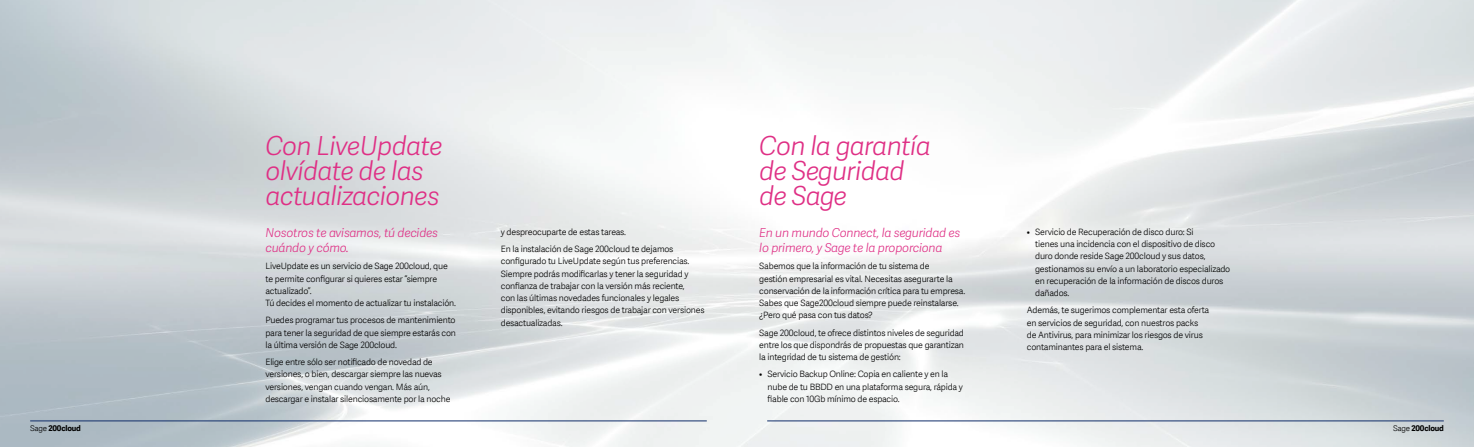
<style>
.page{position:relative;width:1474px;height:447px;background:#fff}
.page>*{position:absolute;margin:0;border:0;box-sizing:border-box;transform-origin:0 0}
.t1{font:italic 26.16px/25.1px "Adelle Sans SAGE Lt";letter-spacing:-.025em;color:#df2f85}
.t2{font:italic 12.25px/14.7px "Adelle Sans SAGE Lt";letter-spacing:-.02em;color:#df2f85}
.t3{font:8.75px/12.2px "Adelle Sans SAGE Lt";letter-spacing:-.02em;color:#000}
.t4{font:700 7.88px "Adelle Sans SAGE";letter-spacing:-.025em;color:#000}
.s1{font-family:"Adelle Sans SAGE Lt";font-weight:400}
</style>
<div class="page">
<hr style="left:767px;top:420px;width:676px;height:1px;background:#102d69">
<hr style="left:30px;top:420px;width:676px;height:1px;background:#102d69">
<h1 class="t1" style="left:265px;top:132px;width:178px">Con LiveUpdate olvídate de las actualizaciones</h1>
<h1 class="t1" style="left:759px;top:132px;width:173px">Con la garantía de Seguridad de Sage</h1>
<p class="t3" style="left:501px;top:223px;width:174px;line-height:17.2px">y despreocuparte de estas tareas.<br>En la instalación de Sage 200cloud te dejamos</p>
<p class="t3" style="left:501px;top:254px;width:205px">configurado tu LiveUpdate según tus preferencias.<br>Siempre podrás modificarlas y tener la seguridad y confianza de trabajar con la versión más reciente,<br>con las últimas novedades funcionales y legales disponibles, evitando riesgos de trabajar con versiones desactualizadas.</p>
<h2 class="t2" style="left:265px;top:225px;width:174px">Nosotros te avisamos, tú decides cuándo y cómo.</h2>
<p class="t3" style="left:265px;top:260px;width:192px">LiveUpdate es un servicio de Sage 200cloud, que te permite configurar si quieres estar “siempre actualizado”.<br>Tú decides el momento de actualizar tu instalación.</p>
<p class="t3" style="left:265px;top:314px;width:192px;text-align:justify">Puedes programar tus procesos de mantenimiento para tener la seguridad de que siempre estarás con la última versión de Sage 200cloud.</p>
<p class="t3" style="left:265px;top:355px;width:186px">Elige entre sólo ser notificado de novedad de versiones, o bien, descargar siempre las nuevas versiones, vengan cuando vengan. Más aún, descargar e instalar silenciosamente por la noche</p>
<h2 class="t2" style="left:759px;top:225px;width:202px">En un mundo Connect, la seguridad es lo primero, y Sage te la proporciona</h2>
<p class="t3" style="left:759px;top:260px;width:207px">Sabemos que la información de tu sistema de<br>gestión empresarial es vital. Necesitas asegurarte la conservación de la información crítica para tu empresa.<br>Sabes que Sage200cloud siempre puede reinstalarse. ¿Pero qué pasa con tus datos?</p>
<p class="t3" style="left:759px;top:326px;width:206px;text-align:justify">Sage 200cloud, te ofrece distintos niveles de seguridad entre los que dispondrás de propuestas que garantizan la integridad de tu sistema de gestión:</p>
<p class="t3" style="left:767px;top:367px;width:197px;text-indent:-8px">• Servicio Backup Online: Copia en caliente y en la nube de tu BBDD en una plataforma segura, rápida y fiable con 10Gb mínimo de espacio.</p>
<p class="t3" style="left:1035px;top:225px;width:197px;text-indent:-8px">• Servicio de Recuperación de disco duro: Si<br>tienes una incidencia con el dispositivo de disco duro donde reside Sage 200cloud y sus datos, gestionamos su envío a un laboratorio especializado en recuperación de la información de discos duros dañados.</p>
<p class="t3" style="left:1026px;top:303px;width:184px">Además, te sugerimos complementar esta oferta en servicios de seguridad, con nuestros packs de Antivirus, para minimizar los riesgos de virus contaminantes para el sistema.</p>
<p class="t4" style="left:30px;top:422px;width:52px"><span class="s1">Sage</span> 200cloud</p>
<p class="t4" style="left:1393px;top:422px;width:52px"><span class="s1">Sage</span> 200cloud</p>
</div>
